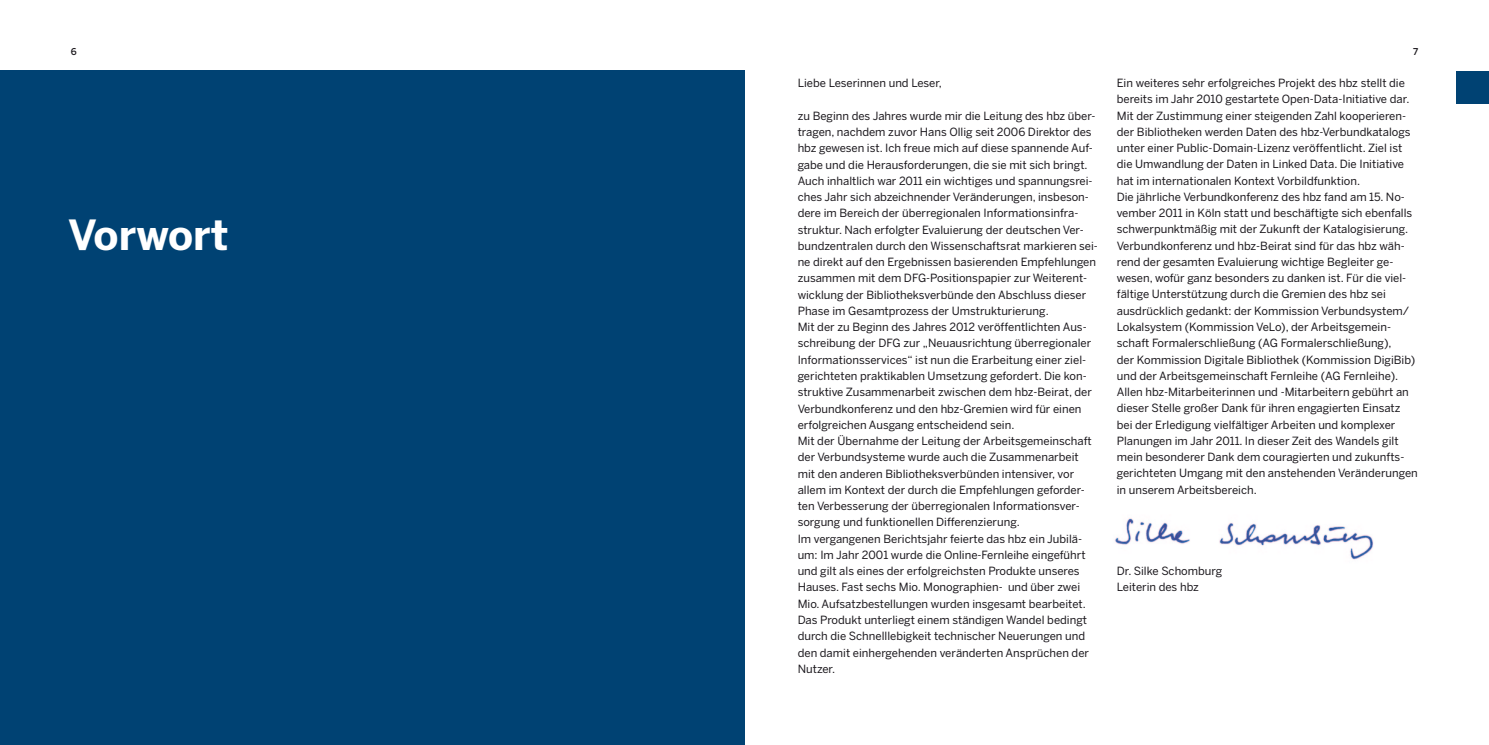
<style>
.page{position:relative;width:1489px;height:745px;background:#fff}
.page>*{position:absolute;margin:0;border:0;box-sizing:border-box;transform-origin:0 0}
.t1{font:700 41.25px "Benton Sans";color:#fff}
.t2{font:11.25px/16.2px "Benton Sans";color:#1a171c}
.t3{font:500 9.38px "Benton Sans";color:#1a171c}
</style>
<div class="page">
<img style="left:1114px;top:518px;width:260px;height:42px">
<div style="left:1456px;top:71px;width:32px;height:32px;background:#004273"></div>
<div style="left:0;top:71px;width:744px;height:673px;background:#004273"></div>
<p class="t3" style="left:71px;top:46px;width:7px">6</p>
<p class="t3" style="left:1412px;top:46px;width:7px">7</p>
<h1 class="t1" style="left:68px;top:210px;width:162px">Vorwort</h1>
<p class="t2" style="left:797px;top:75px;width:146px">Liebe Leserinnen und Leser,</p>
<p class="t2" style="left:797px;top:107px;width:302px">zu Beginn des Jahres wurde mir die Leitung des hbz über&shy;tragen, nachdem zuvor Hans Ollig seit 2006 Direktor des hbz gewesen ist. Ich freue mich auf diese spannende Auf&shy;gabe und die Herausforderungen, die sie mit sich bringt.<br>Auch inhaltlich war 2011 ein wichtiges und spannungsrei&shy;ches Jahr sich abzeichnender Veränderungen, insbeson&shy;dere im Bereich der überregionalen Informationsinfra&shy;struktur. Nach erfolgter Evaluierung der deutschen Ver&shy;bundzentralen durch den Wissenschaftsrat markieren sei&shy;ne direkt auf den Ergebnissen basierenden Empfehlungen zusammen mit dem DFG-Positionspapier zur Weiterent&shy;wicklung der Bibliotheksverbünde den Abschluss dieser Phase im Gesamtprozess der Umstrukturierung.<br>Mit der zu Beginn des Jahres 2012 veröffentlichten Aus&shy;schreibung der DFG zur „Neuausrichtung überregionaler Informationsservices“ ist nun die Erarbeitung einer ziel&shy;gerichteten praktikablen Umsetzung gefordert. Die kon&shy;struktive Zusammenarbeit zwischen dem hbz-Beirat, der Verbundkonferenz und den hbz-Gremien wird für einen erfolgreichen Ausgang entscheidend sein.<br>Mit der Übernahme der Leitung der Arbeitsgemeinschaft der Verbundsysteme wurde auch die Zusammenarbeit mit den anderen Bibliotheksverbünden intensiver, vor allem im Kontext der durch die Empfehlungen geforder&shy;ten Verbesserung der überregionalen Informationsver&shy;sorgung und funktionellen Differenzierung.<br>Im vergangenen Berichtsjahr feierte das hbz ein Jubilä&shy;um: Im Jahr 2001 wurde die Online-Fernleihe eingeführt und gilt als eines der erfolgreichsten Produkte unseres Hauses. Fast sechs Mio. Monographien- und über zwei Mio. Aufsatzbestellungen wurden insgesamt bearbeitet.<br>Das Produkt unterliegt einem ständigen Wandel bedingt durch die Schnelllebigkeit technischer Neuerungen und den damit einhergehenden veränderten Ansprüchen der Nutzer.</p>
<p class="t2" style="left:1116px;top:75px;width:302px">Ein weiteres sehr erfolgreiches Projekt des hbz stellt die bereits im Jahr 2010 gestartete Open-Data-Initiative dar.<br>Mit der Zustimmung einer steigenden Zahl kooperieren&shy;der Bibliotheken werden Daten des hbz-Verbundkatalogs unter einer Public-Domain-Lizenz veröffentlicht. Ziel ist die Umwandlung der Daten in Linked Data. Die Initiative hat im internationalen Kontext Vorbildfunktion.<br>Die jährliche Verbundkonferenz des hbz fand am 15. No&shy;vember 2011 in Köln statt und beschäftigte sich ebenfalls schwerpunktmäßig mit der Zukunft der Katalogisierung.<br>Verbundkonferenz und hbz-Beirat sind für das hbz wäh&shy;rend der gesamten Evaluierung wichtige Begleiter ge&shy;wesen, wofür ganz besonders zu danken ist. Für die viel&shy;fältige Unterstützung durch die Gremien des hbz sei ausdrücklich gedankt: der Kommission Verbundsystem/ Lokalsystem (Kommission VeLo), der Arbeitsgemein&shy;schaft Formalerschließung (AG Formalerschließung),<br>der Kommission Digitale Bibliothek (Kommission DigiBib) und der Arbeitsgemeinschaft Fernleihe (AG Fernleihe).<br>Allen hbz-Mitarbeiterinnen und -Mitarbeitern gebührt an dieser Stelle großer Dank für ihren engagierten Einsatz bei der Erledigung vielfältiger Arbeiten und komplexer Planungen im Jahr 2011. In dieser Zeit des Wandels gilt mein besonderer Dank dem couragierten und zukunfts&shy;gerichteten Umgang mit den anstehenden Veränderungen in unserem Arbeitsbereich.</p>
<p class="t2" style="left:1116px;top:562px;width:107px">Dr. Silke Schomburg<br>Leiterin des hbz</p>
</div>
